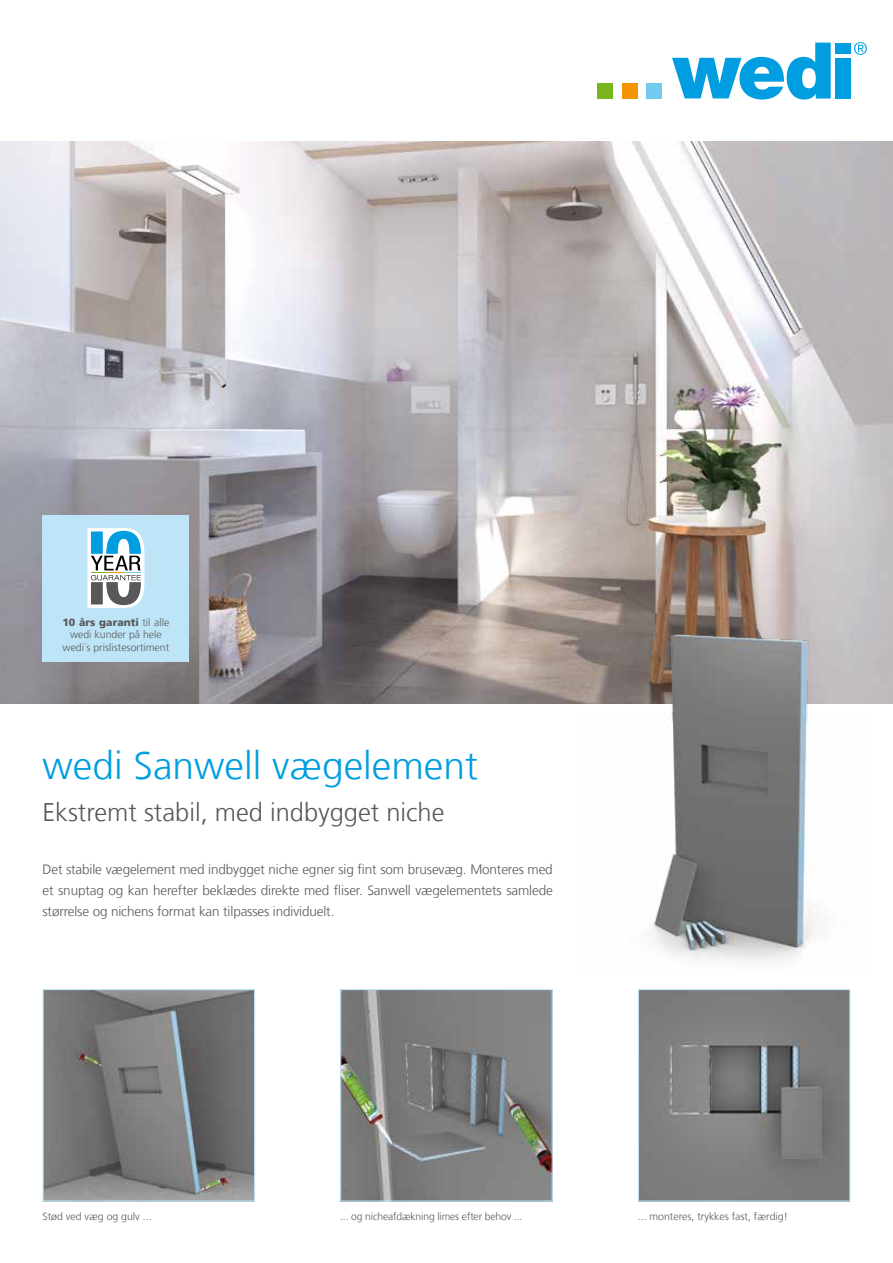
<style>
.page{position:relative;width:893px;height:1263px;background:#fff}
.page>*{position:absolute;margin:0;border:0;box-sizing:border-box;transform-origin:0 0}
.t1{font:300 39px "Frutiger LT Com";color:#009ee0}
.t2{font:300 25.5px "Frutiger LT Com";color:#58585a}
.t3{font:300 13.5px/21px "Frutiger LT Com";letter-spacing:-.01em;color:#58585a;text-align:justify}
.t4{font:300 10.5px/12.6px "Frutiger LT Com";color:#58585a;text-align:center}
.s1{font-weight:900}
</style>
<div class="page">
<img style="left:0;top:141px;width:893px;height:563px">
<img style="left:647px;top:722px;width:168px;height:239px">
<img style="left:640px;top:991px;width:208px;height:208px">
<div style="left:638px;top:989px;width:212px;height:212px;border:1px solid #bde4f7"></div>
<img style="left:342px;top:991px;width:209px;height:208px">
<div style="left:340px;top:989px;width:213px;height:212px;border:1px solid #bde4f7"></div>
<img style="left:45px;top:991px;width:208px;height:208px">
<div style="left:43px;top:989px;width:212px;height:212px;border:1px solid #bde4f7"></div>
<div style="left:598px;top:83px;width:15px;height:16px;background:#7ab51d"></div>
<div style="left:622px;top:83px;width:15px;height:16px;background:#f39400"></div>
<div style="left:646px;top:83px;width:15px;height:16px;background:#72caef"></div>
<svg style="left:672px;top:43px;width:159px;height:57px"></svg>
<div style="left:835px;top:43px;width:15px;height:10px;background:#009ee0"></div>
<div style="left:835px;top:58px;width:15px;height:41px;background:#009ee0"></div>
<svg style="left:854px;top:42px;width:13px;height:13px"></svg>
<div style="left:43px;top:515px;width:146px;height:146px;background:#bde4f7"></div>
<svg style="left:87px;top:528px;width:57px;height:80px;background:#9fbcc8"></svg>
<img style="left:581px;top:622px;width:289px;height:100px">
<p class="t4" style="left:63px;top:616px;width:108px"><span class="s1">10 års garanti</span> til alle wedi kunder på hele wedi´s prislistesortiment</p>
<h1 class="t1" style="left:43px;top:743px;width:437px">wedi Sanwell vægelement</h1>
<h2 class="t2" style="left:43px;top:797px;width:403px">Ekstremt stabil, med indbygget niche</h2>
<p class="t3" style="left:43px;top:859px;width:512px">Det stabile vægelement med indbygget niche egner sig fint som brusevæg. Monteres med et snuptag og kan herefter beklædes direkte med fliser. Sanwell vægelementets samlede størrelse og nichens format kan tilpasses individuelt.</p>
<p class="t4" style="left:43px;top:1210px;width:111px">Stød ved væg og gulv ...</p>
<p class="t4" style="left:340px;top:1210px;width:184px">... og nicheafdækning limes efter behov ...</p>
<p class="t4" style="left:638px;top:1210px;width:151px">... monteres, trykkes fast, færdig!</p>
</div>
